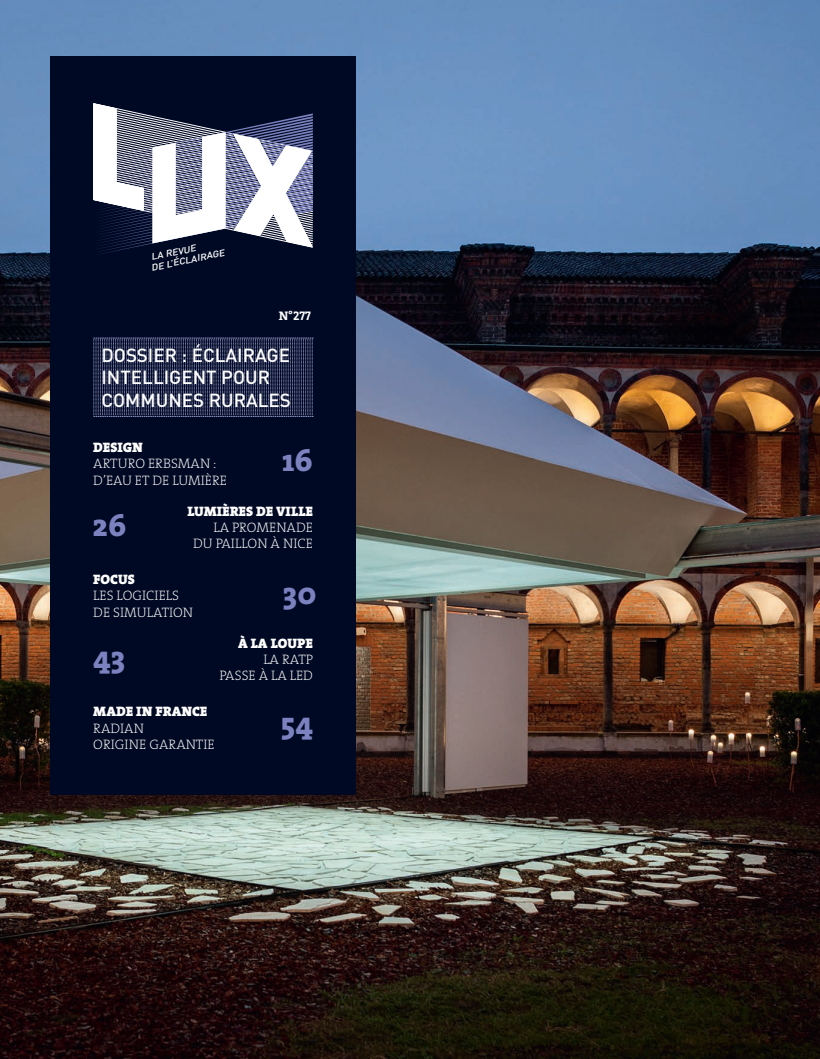
<style>
.page{position:relative;width:820px;height:1059px;background:#fff}
.page>*{position:absolute;margin:0;border:0;box-sizing:border-box;transform-origin:0 0}
.t1{font:800 31.5px "The Serif";color:#7b82bf}
.t2{font:500 18.75px/22.5px "DIN";color:#fff}
.t3{font:200 13.75px/16.2px "The Serif";color:#fff}
.t4{font:12.5px "The Serif Bold Caps";color:#fff}
.t5{font:italic 500 9.25px/10.2px "DIN";color:#fff;scale:1.09 1}
.s1{font-weight:900}
</style>
<div class="page">
<img style="left:0;top:0;width:820px;height:1059px">
<div style="left:50px;top:56px;width:306px;height:738px;background:#000923"></div>
<svg style="left:93px;top:103px;width:220px;height:151px"></svg>
<svg style="left:93px;top:338px;width:220px;height:79px"></svg>
<svg style="left:813px;top:0;width:7px;height:4px"></svg>
<svg style="left:813px;top:1055px;width:7px;height:4px"></svg>
<p class="t5" style="left:148px;top:252px;width:70px;rotate:-12deg">LA REVUE<br>DE L’ÉCLAIRAGE</p>
<p class="t4" style="left:279px;top:305px;width:34px">N°277</p>
<p class="t2" style="left:101px;top:343px;width:191px">DOSSIER : ÉCLAIRAGE<br>INTELLIGENT POUR<br>COMMUNES RURALES</p>
<p class="t3" style="left:93px;top:439px;width:135px"><span class="s1">DESIGN<br></span>ARTURO ERBSMAN :<br>D’EAU ET DE LUMIÈRE</p>
<p class="t3" style="left:187px;top:502px;width:127px;text-align:right"><span class="s1">LUMIÈRES DE VILLE<br></span>LA PROMENADE<br>DU PAILLON À NICE</p>
<p class="t3" style="left:93px;top:571px;width:101px"><span class="s1">FOCUS<br></span>LES LOGICIELS<br>DE SIMULATION</p>
<p class="t3" style="left:219px;top:634px;width:95px;text-align:right"><span class="s1">À LA LOUPE<br></span>LA RATP<br>PASSE À LA LED</p>
<p class="t3" style="left:93px;top:703px;width:123px"><span class="s1">MADE IN FRANCE<br></span>RADIAN<br>ORIGINE GARANTIE</p>
<p class="t1" style="left:283px;top:433px;width:32px">16</p>
<p class="t1" style="left:93px;top:499px;width:35px">26</p>
<p class="t1" style="left:283px;top:566px;width:35px">30</p>
<p class="t1" style="left:93px;top:630px;width:34px">43</p>
<p class="t1" style="left:281px;top:697px;width:34px">54</p>
</div>
